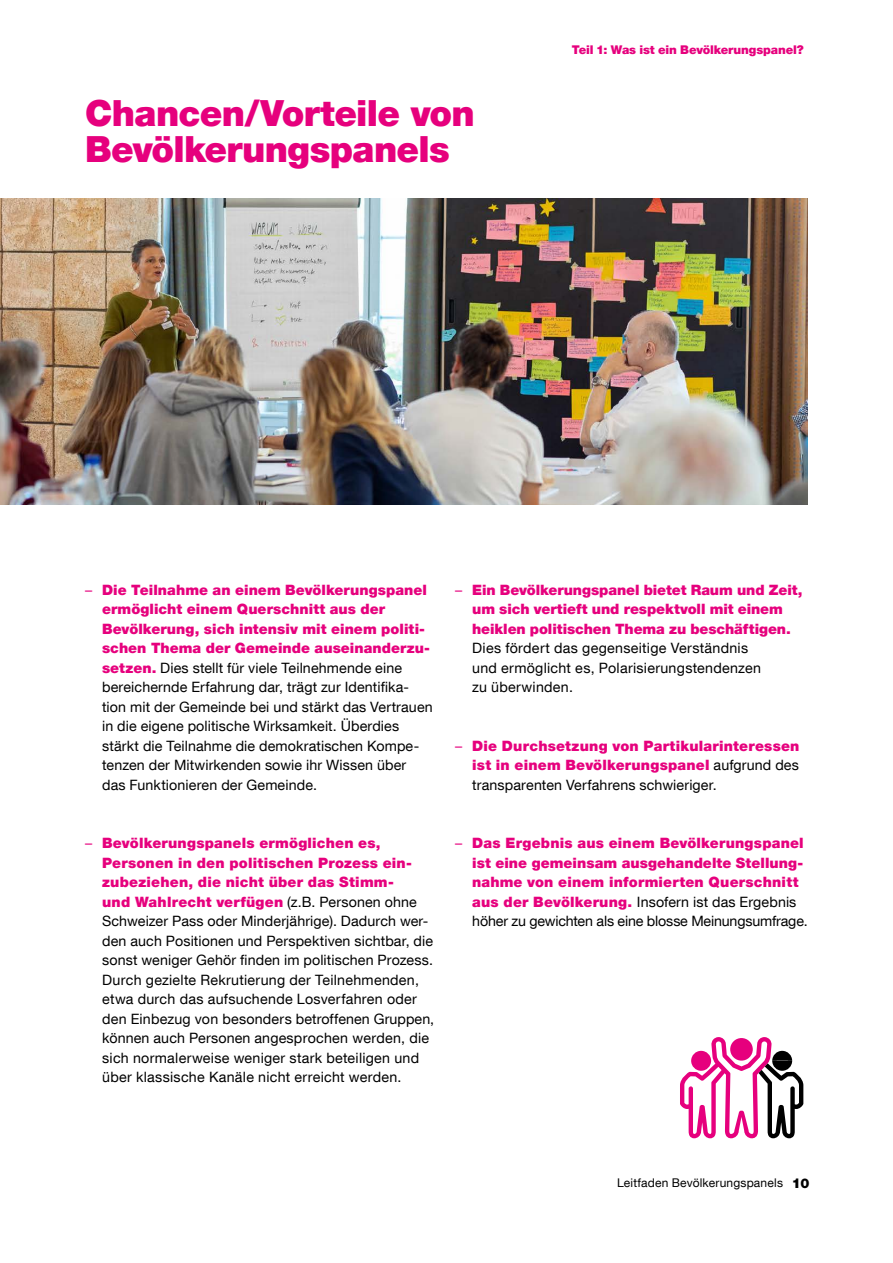
<style>
.page{position:relative;width:893px;height:1263px;background:#fff}
.page>*{position:absolute;margin:0;border:0;box-sizing:border-box;transform-origin:0 0}
.t1{font:900 36px/36px "Helvetica Neue LT Com";letter-spacing:-.02em;color:#e6007d}
.t2{font:14.25px/19.5px "Helvetica Neue LT Com";letter-spacing:.015em;color:#000}
.t3{font:900 14.25px/19.5px "Helvetica Neue LT Com";letter-spacing:.005em;color:#e6007d;text-align:center}
.t4{font:900 13.5px "Helvetica Neue LT Com";color:#000}
.t5{font:900 12px "Helvetica Neue LT Com";letter-spacing:-.01em;color:#e6007d}
.t6{font:12px "Helvetica Neue LT Com";letter-spacing:.015em;color:#000}
.s1{color:#e6007d}
.s2{font-weight:900;color:#e6007d}
.s3{font-weight:400}
.s4{font-weight:400;color:#000}
</style>
<div class="page">
<img style="left:0;top:198px;width:808px;height:306px">
<svg style="left:680px;top:1037px;width:123px;height:101px"></svg>
<div style="left:694px;top:1054px;width:14px;height:14px;background:#e6007d;border-radius:50%"></div>
<h1 class="t1" style="left:85px;top:95px;width:391px">Chancen/Vorteile von<br>Bevölkerungspanels</h1>
<p class="t5" style="left:572px;top:42px;width:233px">Teil 1: Was ist ein Bevölkerungspanel?</p>
<p class="t2" style="left:102px;top:580px;width:332px;text-indent:-17px"><span class="s1">–</span> <span class="s2">Die Teilnahme an einem Bevölkerungspanel ermöglicht einem Querschnitt aus der Bevölkerung, sich intensiv mit einem politi&shy;schen Thema der Gemeinde auseinanderzu&shy;setzen.</span> Dies stellt für viele Teilnehmende eine bereichernde Erfahrung dar, trägt zur Identifika&shy;tion mit der Gemeinde bei und stärkt das Vertrauen in die eigene politische Wirksamkeit. Überdies stärkt die Teilnahme die demokratischen Kompe&shy;tenzen der Mitwirkenden sowie ihr Wissen über das Funktionieren der Gemeinde.</p>
<p class="t2" style="left:102px;top:833px;width:334px;text-indent:-17px"><span class="s1">–</span> <span class="s2">Bevölkerungspanels ermöglichen es, Personen in den politischen Prozess ein&shy;zubeziehen, die nicht über das Stimm-<br>und Wahlrecht verfügen</span> (z.B. Personen ohne Schweizer Pass oder Minderjährige). Dadurch wer&shy;den auch Positionen und Perspektiven sichtbar, die sonst weniger Gehör finden im politischen Prozess.<br>Durch gezielte Rekrutierung der Teilnehmenden, etwa durch das aufsuchende Losverfahren oder den Einbezug von besonders betroffenen Gruppen, können auch Personen angesprochen werden, die sich normalerweise weniger stark beteiligen und über klassische Kanäle nicht erreicht werden.</p>
<p class="t3" style="left:455px;top:580px;width:349px"><span class="s3">–</span> Ein Bevölkerungspanel bietet Raum und Zeit, um sich vertieft und respektvoll mit einem heiklen politischen Thema zu beschäftigen.</p>
<p class="t2" style="left:472px;top:638px;width:290px">Dies fördert das gegenseitige Verständnis und ermöglicht es, Polarisierungstendenzen zu überwinden.</p>
<p class="t3" style="left:472px;top:736px;width:329px;text-align:justify;text-indent:-17px"><span class="s3">–</span> Die Durchsetzung von Partikularinteressen ist in einem Bevölkerungspanel <span class="s4">aufgrund des transparenten Verfahrens schwieriger.</span></p>
<p class="t3" style="left:472px;top:833px;width:337px;text-align:left;text-indent:-17px"><span class="s3">–</span> Das Ergebnis aus einem Bevölkerungspanel ist eine gemeinsam ausgehandelte Stellung&shy;nahme von einem informierten Querschnitt aus der Bevölkerung. <span class="s4">Insofern ist das Ergebnis höher zu gewichten als eine blosse Meinungsumfrage.</span></p>
<p class="t6" style="left:617px;top:1175px;width:167px">Leitfaden Bevölkerungspanels</p>
<p class="t4" style="left:792px;top:1175px;width:19px">10</p>
</div>
